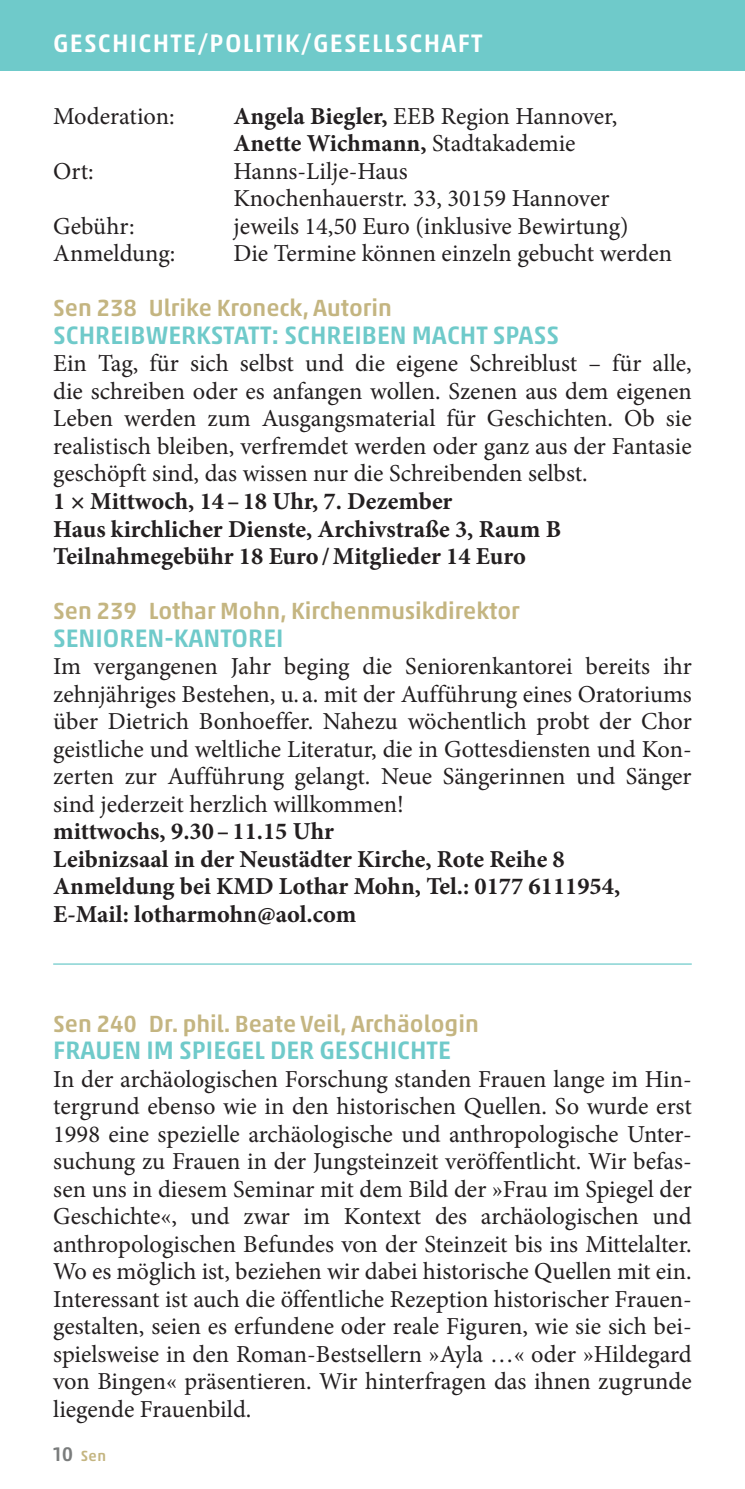
<style>
.page{position:relative;width:745px;height:1489px;background:#fff}
.page>*{position:absolute;margin:0;border:0;box-sizing:border-box;transform-origin:0 0}
.t1{font:500 25.5px "Akko Pro";color:#6fcaca}
.t2{font:500 25.5px "Akko Pro";letter-spacing:.05em;color:#fff}
.t3{font:24.5px/27.5px "Minion Pro";color:#231f20;text-align:justify}
.t4{font:700 24.5px/27.5px "Minion Pro";color:#231f20}
.t5{font:500 23.75px "Akko Pro";color:#c4b581}
.t6{font:500 15px "Akko Pro";color:#c4b581}
.s1{font-weight:700}
.s2{font-size:20px;color:#7a7c7c}
</style>
<div class="page">
<div style="left:0;top:0;width:744px;height:71px;background:#6fcaca"></div>
<hr style="left:53px;top:963px;width:638px;height:1px;background:#6fcaca">
<p class="t2" style="left:53px;top:28px;width:431px">GESCH ICHTE/POLITIK/GESELLSCHAFT</p>
<p class="t3" style="left:53px;top:102px;width:123px">Moderation:</p>
<p class="t3" style="left:233px;top:102px;width:385px"><span class="s1">Angela Biegler,</span> EEB Region Hannover,<br><span class="s1">Anette Wichmann,</span> Stadtakademie</p>
<p class="t3" style="left:53px;top:157px;width:42px">Ort:</p>
<p class="t3" style="left:233px;top:157px;width:377px">Hanns-Lilje-Haus<br>Knochenhauerstr. 33, 30159 Hannover</p>
<p class="t3" style="left:53px;top:212px;width:83px">Gebühr:</p>
<p class="t3" style="left:233px;top:212px;width:396px">jeweils 14,50 Euro (inklusive Bewirtung)</p>
<p class="t3" style="left:53px;top:240px;width:124px">Anmeldung:</p>
<p class="t3" style="left:233px;top:240px;width:440px">Die Termine können einzeln gebucht werden</p>
<p class="t5" style="left:53px;top:294px;width:340px">SEN 238 U LRIKE KRONECK, AUTORIN</p>
<p class="t1" style="left:53px;top:319px;width:507px">SCH REIBWERKSTATT: SCH REIBEN MACHT SPASS</p>
<p class="t3" style="left:53px;top:350px;width:639px">Ein Tag, für sich selbst und die eigene Schreiblust – für alle, die schreiben oder es anfangen wollen. Szenen aus dem eigenen Leben werden zum Ausgangsmaterial für Geschichten. Ob sie realistisch bleiben, verfremdet werden oder ganz aus der Fantasie geschöpft sind, das wissen nur die Schreibenden selbst.</p>
<p class="t4" style="left:53px;top:487px;width:509px">1 × Mittwoch, 14–18 Uhr, 7. Dezember<br>Haus kirchlicher Dienste, Archivstraße 3, Raum B<br>Teilnahmegebühr 18 Euro/Mitglieder 14 Euro</p>
<p class="t5" style="left:53px;top:596px;width:467px">SEN 239 LOTHAR MOHN, KIRCHENMUSIKDIREKTOR</p>
<p class="t1" style="left:53px;top:622px;width:232px">SENIOREN-KANTOREI</p>
<p class="t3" style="left:53px;top:652px;width:639px">Im vergangenen Jahr beging die Seniorenkantorei bereits ihr zehnjähriges Bestehen, u. a. mit der Aufführung eines Oratoriums über Dietrich Bonhoeffer. Nahezu wöchentlich probt der Chor geistliche und weltliche Literatur, die in Gottesdiensten und Kon&shy;zerten zur Aufführung gelangt. Neue Sängerinnen und Sänger sind jederzeit herzlich willkommen!</p>
<p class="t4" style="left:53px;top:817px;width:568px">mittwochs, 9.30–11.15 Uhr<br>Leibnizsaal in der Neustädter Kirche, Rote Reihe 8<br>Anmeldung bei KMD Lothar Mohn, Tel.: 0177 6111954, E-Mail: lotharmohn@aol.com</p>
<p class="t5" style="left:53px;top:1009px;width:427px">SEN 240 DR. PHIL. BEATE VEIL, ARCHÄOLOGIN</p>
<p class="t1" style="left:53px;top:1034px;width:399px">FRAUEN IM SPIEGEL DER GESCH ICHTE</p>
<p class="t3" style="left:53px;top:1065px;width:639px">In der archäologischen Forschung standen Frauen lange im Hin&shy;tergrund ebenso wie in den historischen Quellen. So wurde erst 1998 eine spezielle archäologische und anthropologische Unter&shy;suchung zu Frauen in der Jungsteinzeit veröffentlicht. Wir befas&shy;sen uns in diesem Seminar mit dem Bild der »Frau im Spiegel der Geschichte«, und zwar im Kontext des archäologischen und anthropologischen Befundes von der Steinzeit bis ins Mittelalter.<br>Wo es möglich ist, beziehen wir dabei historische Quellen mit ein.<br>Interessant ist auch die öffentliche Rezeption historischer Frauen&shy;gestalten, seien es erfundene oder reale Figuren, wie sie sich bei&shy;spielsweise in den Roman-Bestsellern »Ayla …« oder »Hildegard von Bingen« präsentieren. Wir hinterfragen das ihnen zugrunde liegende Frauenbild.</p>
<p class="t6" style="left:53px;top:1446px;width:54px"><span class="s2">10</span> SEN</p>
</div>
